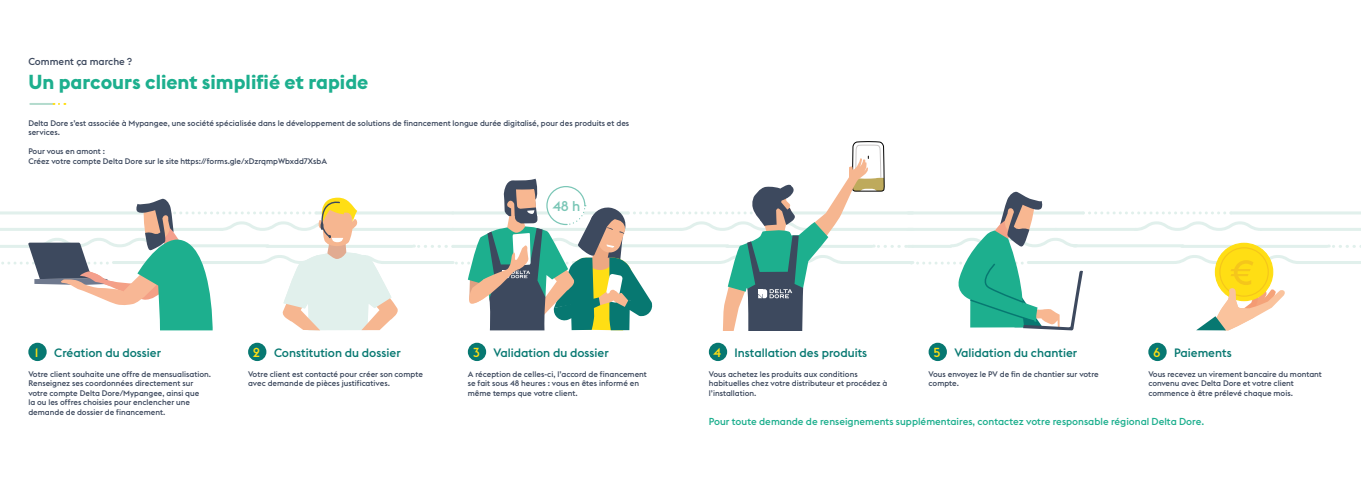
<style>
.page{position:relative;width:1361px;height:482px;background:#fff}
.page>*{position:absolute;margin:0;border:0;box-sizing:border-box;transform-origin:0 0}
.t1{font:700 20px "Euclid Flex";color:#1daf8e}
.t2{font:500 14px "Euclid Flex";color:#7ac6b6}
.t3{font:500 12.9px "Euclid Flex";color:#ffde14}
.t4{font:500 12px "Euclid Flex";color:#077871}
.t5{font:500 10px "Euclid Flex";color:#1daf8e}
.t6{font:500 10px "Euclid Flex";color:#3d495e}
.t7{font:500 8px/9.6px "Euclid Flex";color:#3d495e}
</style>
<div class="page">
<div style="left:248px;top:343px;width:18px;height:18px;background:#077871;border-radius:50%"></div>
<div style="left:28px;top:343px;width:19px;height:18px;background:#077871;border-radius:50%"></div>
<div style="left:468px;top:343px;width:18px;height:18px;background:#077871;border-radius:50%"></div>
<hr style="left:30px;top:103px;width:23px;height:2px;background:#b3dbcd">
<svg style="left:53px;top:103px;width:12px;height:2px"></svg>
<div style="left:709px;top:343px;width:18px;height:18px;background:#077871;border-radius:50%"></div>
<div style="left:928px;top:343px;width:19px;height:18px;background:#077871;border-radius:50%"></div>
<div style="left:1148px;top:343px;width:18px;height:18px;background:#077871;border-radius:50%"></div>
<svg style="left:0;top:141px;width:1361px;height:189px"></svg>
<p class="t6" style="left:28px;top:55px;width:105px">Comment ça marche ?</p>
<h1 class="t1" style="left:28px;top:70px;width:341px">Un parcours client simplifié et rapide</h1>
<p class="t7" style="left:28px;top:118px;width:602px">Delta Dore s’est associée à Mypangee, une société spécialisée dans le développement de solutions de financement longue durée digitalisé, pour des produits et des services.</p>
<p class="t7" style="left:28px;top:147px;width:300px">Pour vous en amont :<br>Créez votre compte Delta Dore sur le site https://forms.gle/xDzrqmpWbxdd7XsbA</p>
<h2 class="t2" style="left:553px;top:198px;width:29px">48 h</h2>
<h3 class="t3" style="left:35px;top:345px;width:5px">1</h3>
<h3 class="t3" style="left:253px;top:345px;width:9px">2</h3>
<h3 class="t3" style="left:473px;top:345px;width:8px">3</h3>
<h3 class="t4" style="left:54px;top:346px;width:108px">Création du dossier</h3>
<h3 class="t4" style="left:274px;top:346px;width:128px">Constitution du dossier</h3>
<h3 class="t4" style="left:493px;top:346px;width:117px">Validation du dossier</h3>
<p class="t7" style="left:248px;top:369px;width:176px">Votre client est contacté pour créer son compte avec demande de pièces justificatives.</p>
<p class="t7" style="left:468px;top:369px;width:181px">A réception de celles-ci, l’accord de financement se fait sous 48 heures : vous en êtes informé en même temps que votre client.</p>
<p class="t7" style="left:28px;top:369px;width:184px">Votre client souhaite une offre de mensualisation.<br>Renseignez ses coordonnées directement sur votre compte Delta Dore/Mypangee, ainsi que<br>la ou les offres choisies pour enclencher une demande de dossier de financement.</p>
<h3 class="t3" style="left:713px;top:345px;width:9px">4</h3>
<h3 class="t3" style="left:933px;top:345px;width:9px">5</h3>
<h3 class="t3" style="left:1153px;top:345px;width:8px">6</h3>
<h3 class="t4" style="left:734px;top:346px;width:134px">Installation des produits</h3>
<h3 class="t4" style="left:954px;top:346px;width:124px">Validation du chantier</h3>
<h3 class="t4" style="left:1174px;top:346px;width:59px">Paiements</h3>
<p class="t7" style="left:928px;top:369px;width:172px">Vous envoyez le PV de fin de chantier sur votre compte.</p>
<p class="t7" style="left:1148px;top:369px;width:175px">Vous recevez un virement bancaire du montant convenu avec Delta Dore et votre client commence à être prélevé chaque mois.</p>
<p class="t5" style="left:709px;top:415px;width:497px">Pour toute demande de renseignements supplémentaires, contactez votre responsable régional Delta Dore.</p>
<p class="t7" style="left:709px;top:369px;width:180px">Vous achetez les produits aux conditions habituelles chez votre distributeur et procédez à l’installation.</p>
</div>
